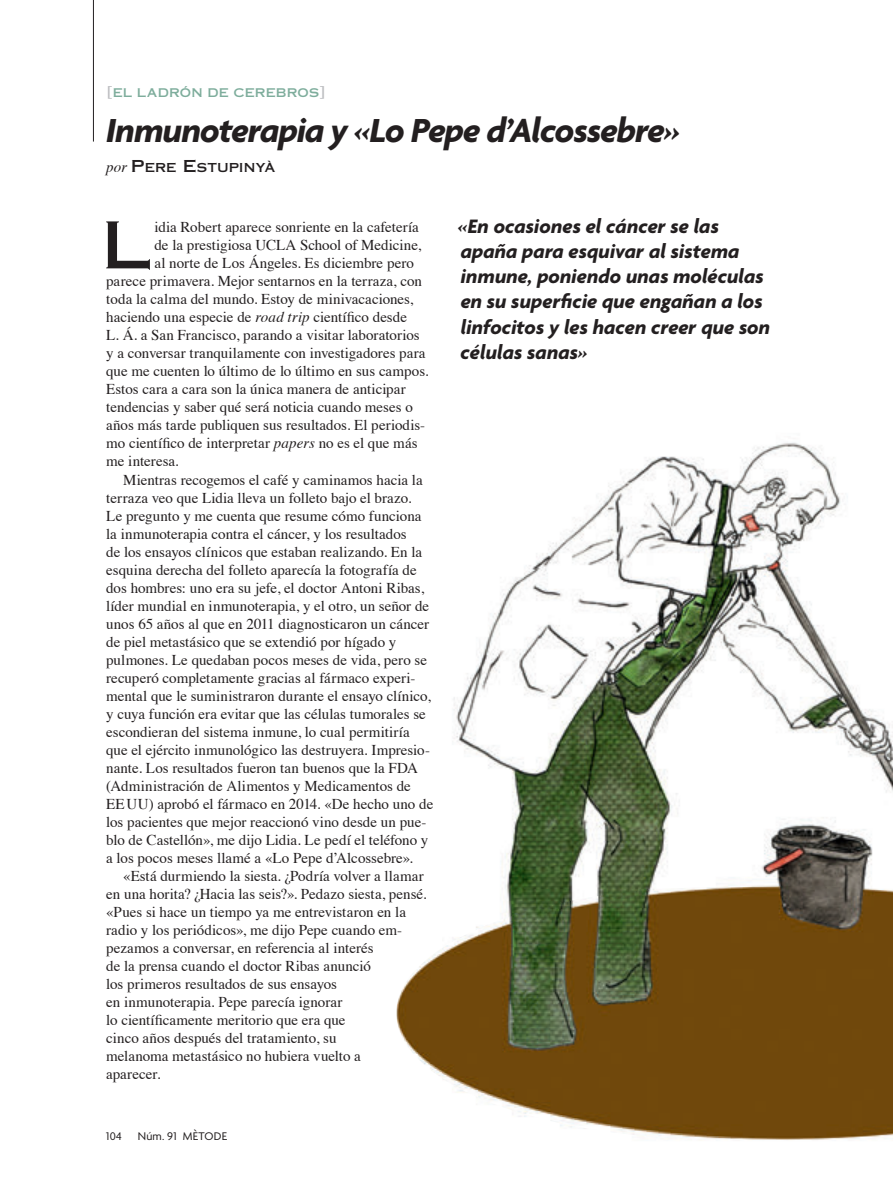
<style>
.page{position:relative;width:893px;height:1191px;background:#fff}
.page>*{position:absolute;margin:0;border:0;box-sizing:border-box;transform-origin:0 0}
.t1{font:64.5px "Copperplate Thirty One AB";color:#231f20}
.TITULAR{font:italic 700 36px "Agenda";letter-spacing:-.025em;color:#231f20}
.DESTACADO{font:italic 700 21px/25.2px "Agenda";letter-spacing:.005em;color:#231f20}
.t2{font:15px/18px "Times";color:#231f20}
.AUTOR_SECCION{font:12.3px "Copperplate Thirty One AB";letter-spacing:-.005em;color:#231f20}
.t3{font:12px "Copperplate Thirty One AB";letter-spacing:.01em;color:#7ead9c}
.t4{font:12px "Agenda";letter-spacing:.025em;color:#231f20}
.s1{font-size:15px;color:#bcbdc0}
.s2{font-family:"Times";font-style:italic;font-size:15px}
.s3{font-size:16.5px}
.s4{font-style:italic}
</style>
<div class="page">
<img style="left:453px;top:442px;width:440px;height:698px">
<img style="left:396px;top:886px;width:497px;height:252px">
<hr style="left:93px;top:0;width:1px;height:141px;background:#231f20">
<p class="t3" style="left:107px;top:85px;width:220px"><span class="s1">[</span>EL LADRÓN DE CEREBROS<span class="s1">]</span></p>
<p class="TITULAR" style="left:106px;top:108px;width:575px">Inmunoterapia y «Lo Pepe d’Alcossebre»</p>
<p class="AUTOR_SECCION" style="left:106px;top:160px;width:171px"><span class="s2">por</span> <span class="s3">P</span>ERE <span class="s3">E</span>STUPINYÀ</p>
<p class="t1" style="left:101px;top:206px;width:52px">L</p>
<p class="t2" style="left:154px;top:217px;width:266px">idia Robert aparece sonriente en la cafetería</p>
<p class="t2" style="left:154px;top:235px;width:268px">de la prestigiosa UCLA School of Medicine,</p>
<p class="t2" style="left:154px;top:253px;width:261px">al norte de Los Ángeles. Es diciembre pero</p>
<p class="t2" style="left:106px;top:271px;width:317px">parece primavera. Mejor sentarnos en la terraza, con</p>
<p class="t2" style="left:106px;top:289px;width:309px">toda la calma del mundo. Estoy de minivacaciones,</p>
<p class="t2" style="left:106px;top:307px;width:302px">haciendo una especie de <span class="s4">road trip</span> científico desde</p>
<p class="t2" style="left:106px;top:325px;width:315px">L. Á. a San Francisco, parando a visitar laboratorios</p>
<p class="t2" style="left:106px;top:343px;width:321px">y a conversar tranquilamente con investigadores para</p>
<p class="t2" style="left:106px;top:361px;width:324px">que me cuenten lo último de lo último en sus campos.</p>
<p class="t2" style="left:106px;top:379px;width:301px">Estos cara a cara son la única manera de anticipar</p>
<p class="t2" style="left:106px;top:397px;width:308px">tendencias y saber qué será noticia cuando meses o</p>
<p class="t2" style="left:106px;top:415px;width:320px">años más tarde publiquen sus resultados. El periodis-</p>
<p class="t2" style="left:106px;top:433px;width:313px">mo científico de interpretar <span class="s4">papers</span> no es el que más</p>
<p class="t2" style="left:106px;top:451px;width:74px">me interesa.</p>
<p class="t2" style="left:106px;top:469px;width:329px;text-indent:17px">Mientras recogemos el café y caminamos hacia la terraza veo que Lidia lleva un folleto bajo el brazo.<br>Le pregunto y me cuenta que resume cómo funciona la inmunoterapia contra el cáncer, y los resultados<br>de los ensayos clínicos que estaban realizando. En la esquina derecha del folleto aparecía la fotografía de dos hombres: uno era su jefe, el doctor Antoni Ribas, líder mundial en inmunoterapia, y el otro, un señor de unos 65 años al que en 2011 diagnosticaron un cáncer de piel metastásico que se extendió por hígado y pulmones. Le quedaban pocos meses de vida, pero se recuperó completamente gracias al fármaco experi&shy;mental que le suministraron durante el ensayo clínico, y cuya función era evitar que las células tumorales se escondieran del sistema inmune, lo cual permitiría que el ejército inmunológico las destruyera. Impresio&shy;nante. Los resultados fueron tan buenos que la FDA (Administración de Alimentos y Medicamentos de EEUU) aprobó el fármaco en 2014. «De hecho uno de los pacientes que mejor reaccionó vino desde un pue&shy;blo de Castellón», me dijo Lidia. Le pedí el teléfono y a los pocos meses llamé a «Lo Pepe d’Alcossebre».</p>
<p class="t2" style="left:106px;top:865px;width:322px;text-indent:17px">«Está durmiendo la siesta. ¿Podría volver a llamar en una horita? ¿Hacia las seis?». Pedazo siesta, pensé. «Pues si hace un tiempo ya me entrevistaron en la radio y los periódicos», me dijo Pepe cuando em&shy;pezamos a conversar, en referencia al interés<br>de la prensa cuando el doctor Ribas anunció<br>los primeros resultados de sus ensayos<br>en inmunoterapia. Pepe parecía ignorar<br>lo científicamente meritorio que era que<br>cinco años después del tratamiento, su<br>melanoma metastásico no hubiera vuelto a<br>aparecer.</p>
<p class="t4" style="left:106px;top:1129px;width:17px">104</p>
<p class="t4" style="left:138px;top:1129px;width:91px">Núm. 91 MÈTODE</p>
<p class="DESTACADO" style="left:458px;top:213px;width:313px">«En ocasiones el cáncer se las apaña para esquivar al sistema inmune, poniendo unas moléculas en su superficie que engañan a los linfocitos y les hacen creer que son células sanas»</p>
</div>
